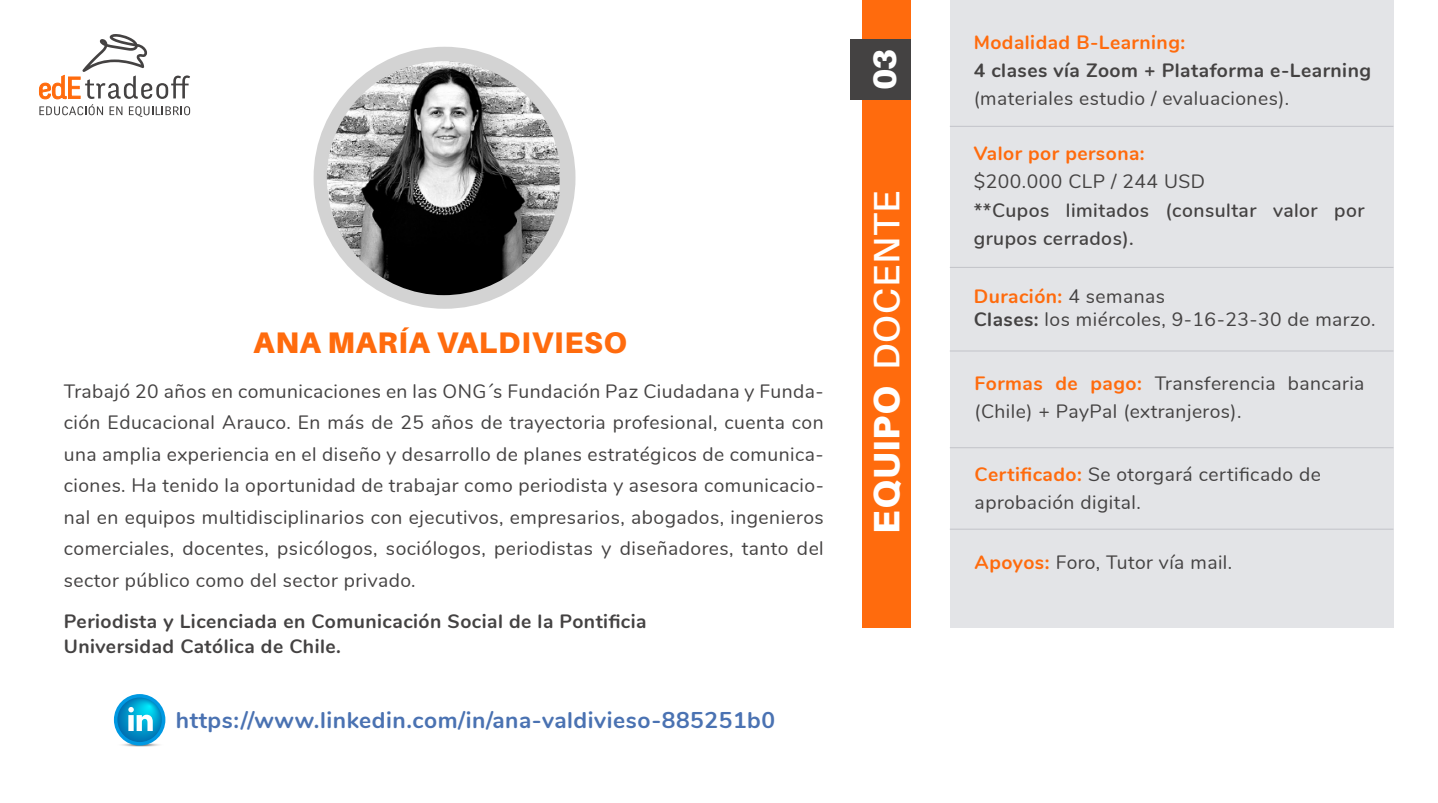
<style>
.page{position:relative;width:1438px;height:803px;background:#fff}
.page>*{position:absolute;margin:0;border:0;box-sizing:border-box;transform-origin:0 0}
.t1{font:600 36.75px "Aileron";letter-spacing:.025em;color:#fff}
.t2{font:900 32.55px "Aileron";color:#fff}
.t3{font:900 29.75px "Aileron";letter-spacing:.025em;color:#ff6b0d}
.t4{font:700 22.75px "Nunito";letter-spacing:.025em;color:#4a72b2}
.t5{font:19.25px/31.5px "Nunito";letter-spacing:.025em;color:#444242}
.t6{font:700 19.25px/24.5px "Nunito";letter-spacing:.025em;color:#444242}
.t7{font:600 19.25px/28px "Nunito";letter-spacing:.025em;color:#444242}
.t8{font:700 19.25px "Nunito";letter-spacing:.025em;color:#ff6b0d}
.s1{font-weight:900}
.s2{font-weight:700;color:#ff6b0d}
.s3{font-weight:700}
</style>
<div class="page">
<div style="left:313px;top:47px;width:262px;height:261px;background:#d3d3d3;border-radius:50%"></div>
<div style="left:949px;top:0;width:444px;height:627px;background:#e3e4e7"></div>
<img style="left:327px;top:61px;width:232px;height:234px">
<svg style="left:106px;top:740px;width:68px;height:7px"></svg>
<svg style="left:116px;top:695px;width:48px;height:48px"></svg>
<div style="left:114px;top:693px;width:51px;height:52px;border:4px solid #0099e2;border-radius:50%"></div>
<svg style="left:128px;top:706px;width:25px;height:24px"></svg>
<hr style="left:949px;top:126px;width:444px;height:1px;background:#c2c3c9">
<hr style="left:949px;top:447px;width:444px;height:1px;background:#c2c3c9">
<hr style="left:949px;top:267px;width:444px;height:1px;background:#c2c3c9">
<hr style="left:949px;top:350px;width:444px;height:1px;background:#c2c3c9">
<hr style="left:949px;top:528px;width:444px;height:1px;background:#c2c3c9">
<svg style="left:39px;top:34px;width:151px;height:83px"></svg>
<div style="left:862px;top:0;width:48px;height:627px;background:#ff6b0d"></div>
<div style="left:850px;top:39px;width:60px;height:60px;background:#444242"></div>
<h3 class="t3" style="left:253px;top:325px;width:375px">ANA MARÍA VALDIVIESO</h3>
<p class="t5" style="left:64px;top:374px;width:761px;text-align:justify">Trabajó 20 años en comunicaciones en las ONG´s Fundación Paz Ciudadana y Funda&shy;ción Educacional Arauco. En más de 25 años de trayectoria profesional, cuenta con una amplia experiencia en el diseño y desarrollo de planes estratégicos de comunica&shy;ciones. Ha tenido la oportunidad de trabajar como periodista y asesora comunicacio&shy;nal en equipos multidisciplinarios con ejecutivos, empresarios, abogados, ingenieros comerciales, docentes, psicólogos, sociólogos, periodistas y diseñadores, tanto del sector público como del sector privado.</p>
<p class="t6" style="left:64px;top:608px;width:584px">Periodista y Licenciada en Comunicación Social de la Pontificia<br>Universidad Católica de Chile.</p>
<p class="t4" style="left:176px;top:703px;width:600px">https://www.linkedin.com/in/ana-valdivieso-885251b0</p>
<h2 class="t2" style="left:865px;top:90px;width:43px;rotate:-90deg">03</h2>
<h1 class="t1" style="left:866px;top:533px;width:344px;rotate:-90deg"><span class="s1">EQUIPO</span> DOCENTE</h1>
<p class="t8" style="left:973px;top:28px;width:213px">Modalidad B-Learning:</p>
<p class="t6" style="left:973px;top:57px;width:399px">4 clases vía Zoom + Plataforma e-Learning</p>
<p class="t5" style="left:973px;top:82px;width:317px">(materiales estudio / evaluaciones).</p>
<p class="t8" style="left:973px;top:139px;width:172px">Valor por persona:</p>
<p class="t5" style="left:973px;top:165px;width:233px">$200.000 CLP / 244 USD</p>
<p class="t7" style="left:973px;top:195px;width:392px">**Cupos limitados (consultar valor por grupos cerrados).</p>
<p class="t5" style="left:973px;top:284px;width:403px;line-height:22.8px"><span class="s2">Duración:</span> 4 semanas<br><span class="s3">Clases:</span> los miércoles, 9-16-23-30 de marzo.</p>
<p class="t5" style="left:974px;top:368px;width:391px;line-height:28px"><span class="s2">Formas de pago:</span> Transferencia bancaria (Chile) + PayPal (extranjeros).</p>
<p class="t5" style="left:974px;top:459px;width:347px;line-height:28px"><span class="s2">Certificado:</span> Se otorgará certificado de aprobación digital.</p>
<p class="t5" style="left:974px;top:544px;width:259px"><span class="s2">Apoyos:</span> Foro, Tutor vía mail.</p>
</div>
